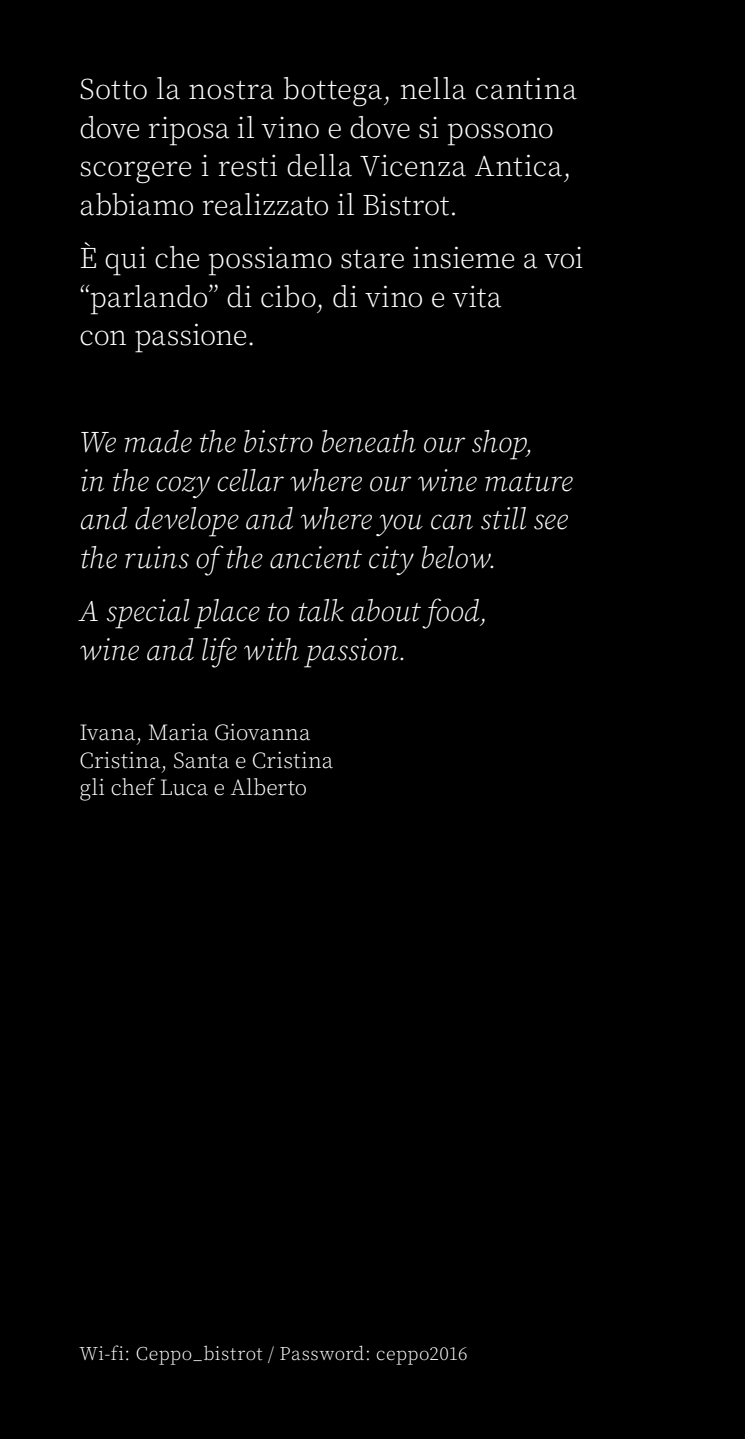
<style>
.page{position:relative;width:745px;height:1439px;background:#fff}
.page>*{position:absolute;margin:0;border:0;box-sizing:border-box;transform-origin:0 0}
.t1{font:29.75px/38.5px "Source Serif Variable";color:#fff}
.t2{font:italic 29.75px/38.5px "Source Serif Variable";color:#fff}
.t3{font:22.75px/27.3px "Source Serif Variable";color:#fff}
.t4{font:19.25px "Source Serif Variable";letter-spacing:.02em;color:#fff}
</style>
<div class="page">
<div style="left:0;top:0;width:744px;height:1439px;background:#000"></div>
<p class="t1" style="left:79px;top:70px;width:499px">Sotto la nostra bottega, nella cantina dove riposa il vino e dove si possono scorgere i resti della Vicenza Antica, abbiamo realizzato il Bistrot.</p>
<p class="t1" style="left:79px;top:239px;width:505px">È qui che possiamo stare insieme a voi “parlando” di cibo, di vino e vita<br>con passione.</p>
<p class="t2" style="left:79px;top:423px;width:494px">We made the bistro beneath our shop,<br>in the cozy cellar where our wine mature and develope and where you can still see the ruins of the ancient city below.</p>
<p class="t2" style="left:79px;top:592px;width:410px">A special place to talk about food, wine and life with passion.</p>
<p class="t3" style="left:79px;top:719px;width:255px">Ivana, Maria Giovanna<br>Cristina, Santa e Cristina gli chef Luca e Alberto</p>
<p class="t4" style="left:79px;top:1340px;width:389px">Wi-fi: Ceppo_bistrot / Password: ceppo2016</p>
</div>
